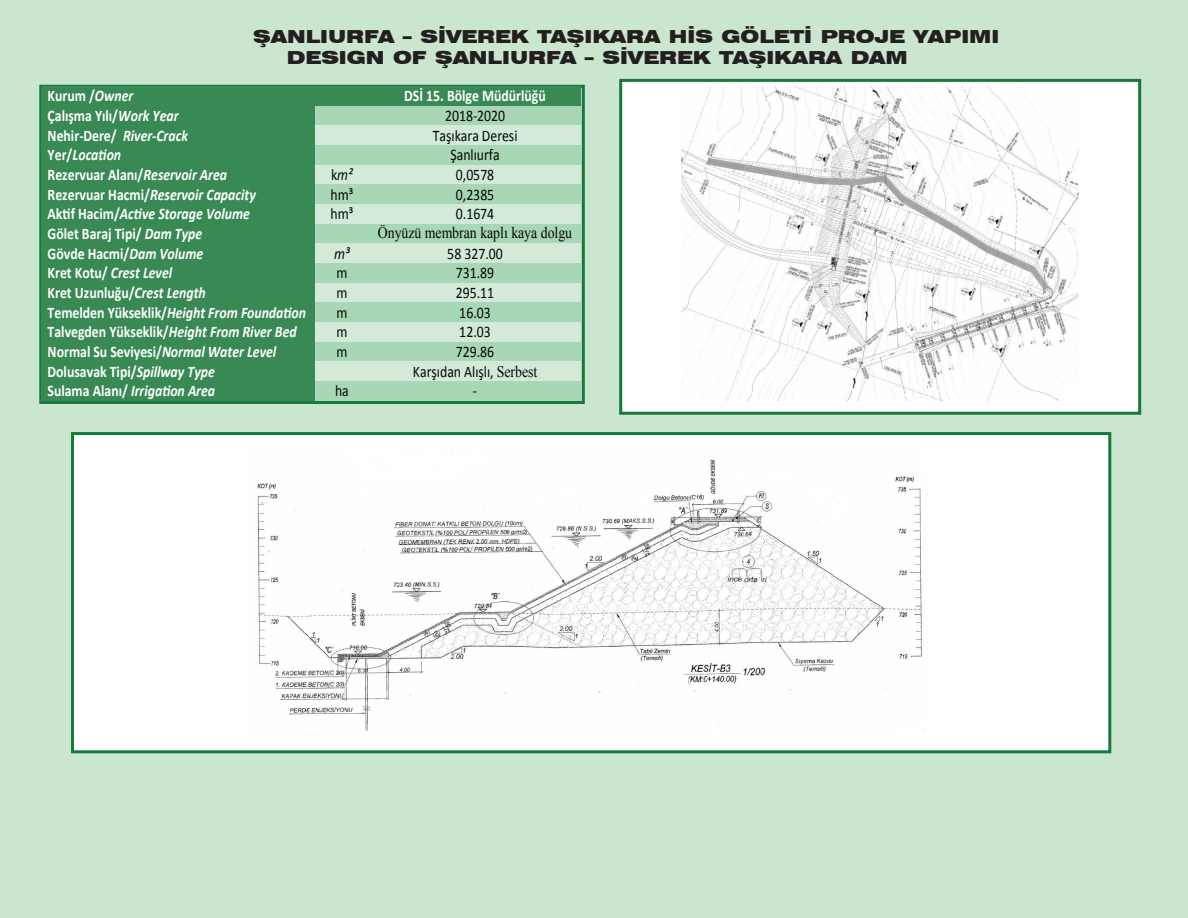
<style>
.page{position:relative;width:1188px;height:918px;background:#cbe6ce}
.page>*{position:absolute;margin:0;border:0;box-sizing:border-box;transform-origin:0 0}
.t1{font:900 expanded 18px/21px "Swiss 721 BT";color:#231f20}
.t2{font:700 16.2px "Calibri";letter-spacing:-.005em;color:#fff;scale:.85 1}
.t3{font:italic 700 16.2px "Calibri";color:#fff;scale:.85 1}
.t4{font:16.2px "Calibri";color:#050504;scale:.85 1}
.t5{font:16.2px "Times New Roman";color:#050504;scale:.85 1}
.t6{font:italic 16.2px "Calibri";color:#050504;scale:.85 1}
.s1{font-style:italic}
.s2{font-style:normal}
.s3{font-family:"Times New Roman"}
</style>
<div class="page">
<div style="left:39px;top:85px;width:546px;height:319px;border:3px solid #147a3d"></div>
<div style="left:619px;top:79px;width:522px;height:336px;background:#fff;border:3px solid #147a3d"></div>
<div style="left:71px;top:432px;width:1040px;height:321px;background:#fff;border:3px solid #147a3d"></div>
<div style="left:41px;top:86px;width:274px;height:20px;background:#388953"></div>
<div style="left:315px;top:86px;width:54px;height:20px;background:#388953"></div>
<div style="left:369px;top:86px;width:212px;height:20px;background:#388953"></div>
<div style="left:41px;top:106px;width:274px;height:20px;background:#388953"></div>
<div style="left:315px;top:106px;width:54px;height:20px;background:#a8d7b6"></div>
<div style="left:369px;top:106px;width:212px;height:20px;background:#a8d7b6"></div>
<div style="left:41px;top:126px;width:274px;height:19px;background:#388953"></div>
<div style="left:315px;top:126px;width:54px;height:19px;background:#d3ead9"></div>
<div style="left:369px;top:126px;width:212px;height:19px;background:#d3ead9"></div>
<div style="left:41px;top:145px;width:274px;height:20px;background:#388953"></div>
<div style="left:315px;top:145px;width:54px;height:20px;background:#a8d7b6"></div>
<div style="left:369px;top:145px;width:212px;height:20px;background:#a8d7b6"></div>
<div style="left:41px;top:165px;width:274px;height:20px;background:#388953"></div>
<div style="left:315px;top:165px;width:54px;height:20px;background:#d3ead9"></div>
<div style="left:369px;top:165px;width:212px;height:20px;background:#d3ead9"></div>
<div style="left:41px;top:185px;width:274px;height:19px;background:#388953"></div>
<div style="left:315px;top:185px;width:54px;height:19px;background:#a8d7b6"></div>
<div style="left:369px;top:185px;width:212px;height:19px;background:#a8d7b6"></div>
<div style="left:41px;top:204px;width:274px;height:20px;background:#388953"></div>
<div style="left:315px;top:204px;width:54px;height:20px;background:#d3ead9"></div>
<div style="left:369px;top:204px;width:212px;height:20px;background:#d3ead9"></div>
<div style="left:41px;top:224px;width:274px;height:20px;background:#388953"></div>
<div style="left:315px;top:224px;width:54px;height:20px;background:#a8d7b6"></div>
<div style="left:369px;top:224px;width:212px;height:20px;background:#a8d7b6"></div>
<div style="left:41px;top:244px;width:274px;height:19px;background:#388953"></div>
<div style="left:315px;top:244px;width:54px;height:19px;background:#d3ead9"></div>
<div style="left:369px;top:244px;width:212px;height:19px;background:#d3ead9"></div>
<div style="left:41px;top:263px;width:274px;height:20px;background:#388953"></div>
<div style="left:315px;top:263px;width:54px;height:20px;background:#a8d7b6"></div>
<div style="left:369px;top:263px;width:212px;height:20px;background:#a8d7b6"></div>
<div style="left:41px;top:283px;width:274px;height:19px;background:#388953"></div>
<div style="left:315px;top:283px;width:54px;height:19px;background:#d3ead9"></div>
<div style="left:369px;top:283px;width:212px;height:19px;background:#d3ead9"></div>
<div style="left:41px;top:302px;width:274px;height:20px;background:#388953"></div>
<div style="left:315px;top:302px;width:54px;height:20px;background:#a8d7b6"></div>
<div style="left:369px;top:302px;width:212px;height:20px;background:#a8d7b6"></div>
<div style="left:41px;top:322px;width:274px;height:20px;background:#388953"></div>
<div style="left:315px;top:322px;width:54px;height:20px;background:#d3ead9"></div>
<div style="left:369px;top:322px;width:212px;height:20px;background:#d3ead9"></div>
<div style="left:41px;top:342px;width:274px;height:19px;background:#388953"></div>
<div style="left:315px;top:342px;width:54px;height:19px;background:#a8d7b6"></div>
<div style="left:369px;top:342px;width:212px;height:19px;background:#a8d7b6"></div>
<div style="left:41px;top:361px;width:274px;height:20px;background:#388953"></div>
<div style="left:315px;top:361px;width:54px;height:20px;background:#d3ead9"></div>
<div style="left:369px;top:361px;width:212px;height:20px;background:#d3ead9"></div>
<div style="left:41px;top:381px;width:274px;height:20px;background:#388953"></div>
<div style="left:315px;top:381px;width:54px;height:20px;background:#a8d7b6"></div>
<div style="left:369px;top:381px;width:212px;height:20px;background:#a8d7b6"></div>
<img style="left:257px;top:456px;width:671px;height:275px">
<img style="left:682px;top:87px;width:397px;height:313px">
<p class="t1" style="left:287px;top:25px;width:714px;text-indent:-34px">ŞANLIURFA – SİVEREK TAŞIKARA HİS GÖLETİ PROJE YAPIMI<br>DESIGN OF ŞANLIURFA – SİVEREK TAŞIKARA DAM</p>
<p class="t2" style="left:48px;top:86px;width:103px">Kurum /<span class="s1">Owner</span></p>
<p class="t2" style="left:404px;top:86px;width:168px">DSİ 15. Bölge Müdürlüğü</p>
<p class="t2" style="left:48px;top:105px;width:156px">Çalışma Yılı/<span class="s1">Work Year</span></p>
<p class="t4" style="left:445px;top:105px;width:72px">2018-2020</p>
<p class="t2" style="left:48px;top:125px;width:167px">Nehir-Dere/ <span class="s1">River-Crack</span></p>
<p class="t4" style="left:433px;top:125px;width:101px">Taşıkara Deresi</p>
<p class="t3" style="left:48px;top:145px;width:88px"><span class="s2">Yer/</span>Location</p>
<p class="t4" style="left:450px;top:145px;width:59px">Şanlıurfa</p>
<p class="t2" style="left:48px;top:164px;width:213px">Rezervuar Alanı/<span class="s1">Reservoir Area</span></p>
<p class="t6" style="left:331px;top:164px;width:27px"><span class="s2">k</span>m²</p>
<p class="t4" style="left:456px;top:164px;width:47px">0,0578</p>
<p class="t3" style="left:48px;top:184px;width:247px"><span class="s2">Rezervuar Hacmi/</span>Reservoir Capacity</p>
<p class="t4" style="left:331px;top:184px;width:28px">hm³</p>
<p class="t4" style="left:456px;top:184px;width:47px">0,2385</p>
<p class="t3" style="left:48px;top:204px;width:240px"><span class="s2">Aktif Hacim/</span>Active Storage Volume</p>
<p class="t4" style="left:331px;top:204px;width:28px">hm³</p>
<p class="t4" style="left:456px;top:204px;width:47px">0.1674</p>
<p class="t2" style="left:48px;top:223px;width:183px">Gölet Baraj Tipi/ <span class="s1">Dam Type</span></p>
<p class="t5" style="left:378px;top:222px;width:230px">Önyüzü membran kaplı kaya dolgu</p>
<p class="t2" style="left:48px;top:243px;width:185px">Gövde Hacmi/<span class="s1">Dam Volume</span></p>
<p class="t6" style="left:334px;top:242px;width:20px">m³</p>
<p class="t4" style="left:447px;top:243px;width:67px">58 327.00</p>
<p class="t3" style="left:48px;top:263px;width:148px"><span class="s2">Kret Kotu/</span> Crest Level</p>
<p class="t4" style="left:336px;top:263px;width:14px">m</p>
<p class="t4" style="left:456px;top:263px;width:47px">731.89</p>
<p class="t2" style="left:48px;top:282px;width:188px">Kret Uzunluğu/<span class="s1">Crest Length</span></p>
<p class="t4" style="left:336px;top:282px;width:14px">m</p>
<p class="t4" style="left:456px;top:282px;width:47px">295.11</p>
<p class="t3" style="left:48px;top:302px;width:305px"><span class="s2">Temelden Yükseklik/</span>Height From Foundation</p>
<p class="t4" style="left:336px;top:302px;width:14px">m</p>
<p class="t4" style="left:459px;top:302px;width:39px">16.03</p>
<p class="t2" style="left:48px;top:321px;width:295px">Talvegden Yükseklik/<span class="s1">Height From River Bed</span></p>
<p class="t4" style="left:336px;top:322px;width:14px">m</p>
<p class="t4" style="left:459px;top:322px;width:39px">12.03</p>
<p class="t2" style="left:48px;top:341px;width:270px">Normal Su Seviyesi/<span class="s1">Normal Water Level</span></p>
<p class="t4" style="left:336px;top:341px;width:14px">m</p>
<p class="t4" style="left:456px;top:341px;width:47px">729.86</p>
<p class="t2" style="left:48px;top:361px;width:198px">Dolusavak Tipi/<span class="s1">Spillway Type</span></p>
<p class="t4" style="left:413px;top:361px;width:148px">Karşıdan Alışlı, <span class="s3">Serbest</span></p>
<p class="t3" style="left:48px;top:381px;width:199px"><span class="s2">Sulama Alanı/</span> Irrigation Area</p>
<p class="t4" style="left:335px;top:381px;width:18px">ha</p>
<p class="t4" style="left:473px;top:381px;width:6px">-</p>
</div>
